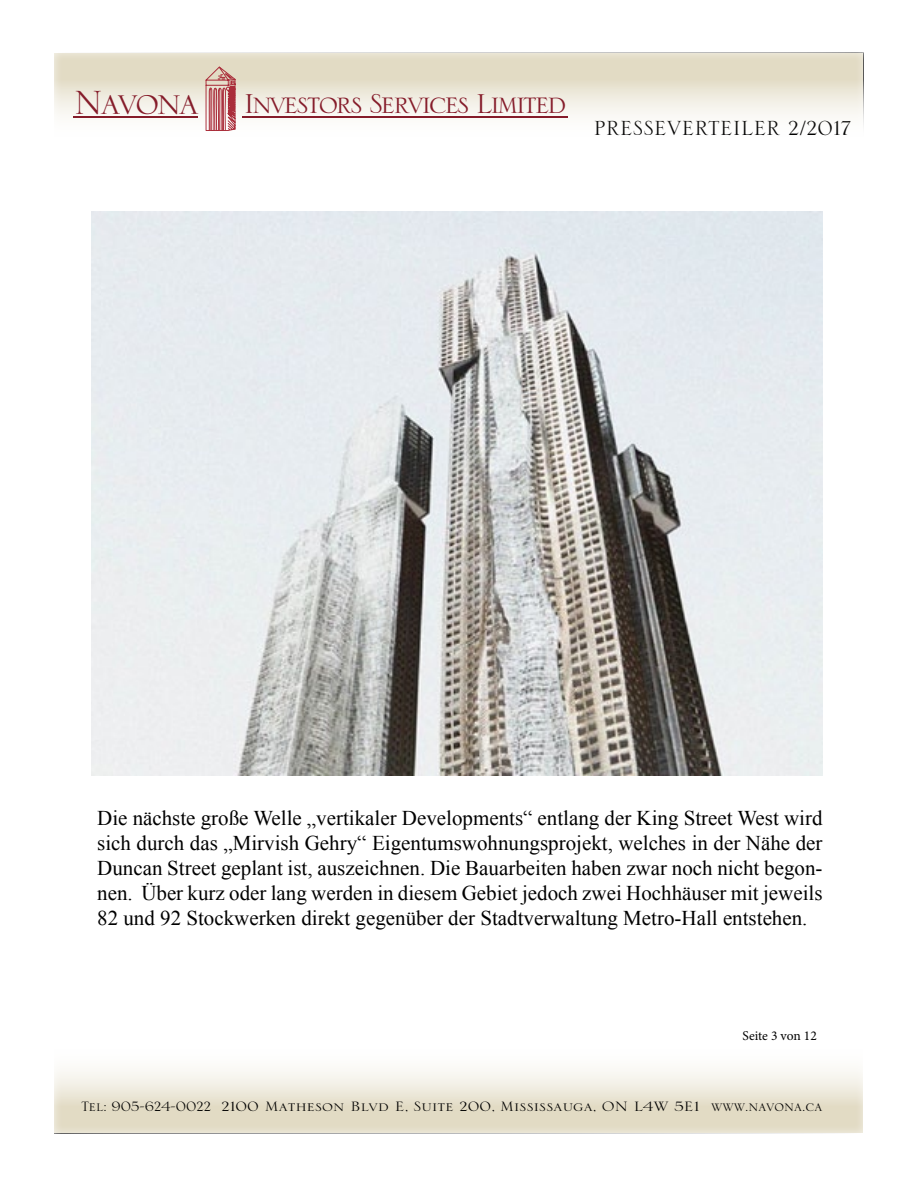
<style>
.page{position:relative;width:918px;height:1188px;background:#fff}
.page>*{position:absolute;margin:0;border:0;box-sizing:border-box;transform-origin:0 0}
.t1{font:36.15px "Serlio LT Std";letter-spacing:-.06em;color:#851c2a}
.t2{font:27px "Serlio LT Std";color:#000}
.t3{font:21px/25.2px "Times New Roman";color:#000;text-align:justify}
.t4{font:18px "Serlio LT Std";color:#000}
.t5{font:13.5px "Minion Pro";letter-spacing:-.005em;color:#000}
.s1{font-size:44.25px}
</style>
<div class="page">
<div style="left:41px;top:51px;width:835px;height:90px;background:#fff;opacity:.75"></div>
<hr style="left:73px;top:116px;width:125px;height:2px;background:#851c2a">
<hr style="left:242px;top:116px;width:326px;height:2px;background:#851c2a">
<svg style="left:206px;top:67px;width:29px;height:64px;background:#ca8988"></svg>
<div style="left:42px;top:1046px;width:835px;height:90px;background:#fff;opacity:.75"></div>
<img style="left:91px;top:212px;width:731px;height:563px">
<h1 class="t1" style="left:74px;top:86px;width:494px"><span class="s1">Navona</span> Investors Services Limited</h1>
<p class="t2" style="left:594px;top:115px;width:259px">PRESSEVERTEILER 2/2017</p>
<p class="t3" style="left:97px;top:805px;width:727px">Die nächste große Welle „vertikaler Developments“ entlang der King Street West wird sich durch das „Mirvish Gehry“ Eigentumswohnungsprojekt, welches in der Nähe der Duncan Street geplant ist, auszeichnen. Die Bauarbeiten haben zwar noch nicht begon&shy;nen. Über kurz oder lang werden in diesem Gebiet jedoch zwei Hochhäuser mit jeweils 82 und 92 Stockwerken direkt gegenüber der Stadtverwaltung Metro-Hall entstehen.</p>
<p class="t5" style="left:742px;top:1027px;width:76px">Seite 3 von 12</p>
<p class="t4" style="left:81px;top:1098px;width:743px">Tel: 905-624-0022 2100 Matheson Blvd E, Suite 200, Mississauga, ON L4W 5E1 www.navona.ca</p>
</div>
